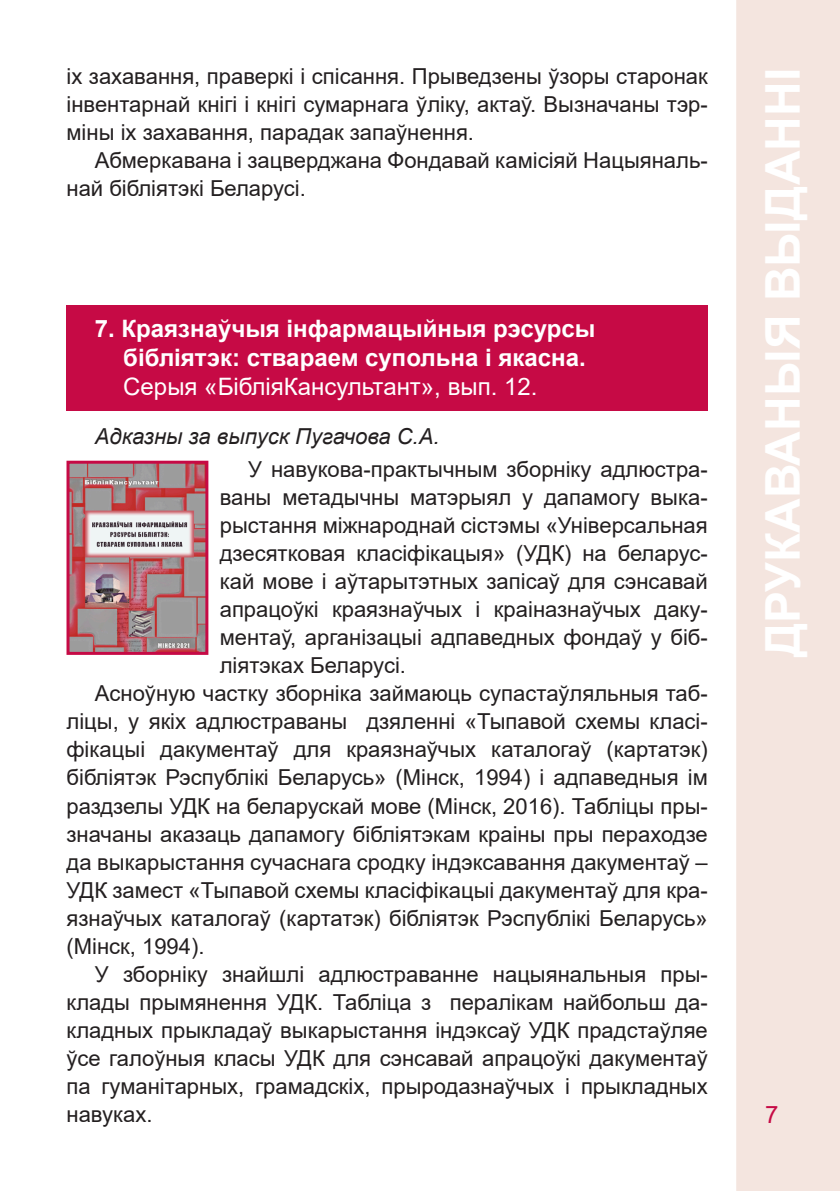
<style>
.page{position:relative;width:840px;height:1191px;background:#fff}
.page>*{position:absolute;margin:0;border:0;box-sizing:border-box;transform-origin:0 0}
.t1{font:700 48px "Arial";color:#fff}
.Красный_1{font:700 24px/28.8px "Arial";color:#fff}
.t2{font:24px "Arial";color:#c60a45}
.Текст2{font:22px/28px "Arial";color:#231f20;text-align:justify}
.Ответственный{font:italic 22px "Arial";color:#231f20}
.s1{font-weight:400}
</style>
<div class="page">
<div style="left:735px;top:0;width:104px;height:1191px;background:#f4e5df;border:2px solid #f4e5df"></div>
<div style="left:66px;top:306px;width:641px;height:105px;background:#c60a45"></div>
<img style="left:70px;top:465px;width:134px;height:186px">
<div style="left:66px;top:461px;width:142px;height:194px;border:3px solid #c60a45"></div>
<p class="Текст2" style="left:66px;top:62px;width:642px">іх захавання, праверкі і спісання. Прыведзены ўзоры старонак інвентарнай кнігі і кнігі сумарнага ўліку, актаў. Вызначаны тэр&shy;міны іх захавання, парадак запаўнення.</p>
<p class="Текст2" style="left:66px;top:146px;width:642px;text-indent:28px">Абмеркавана і зацверджана Фондавай камісіяй Нацыяналь&shy;най бібліятэкі Беларусі.</p>
<p class="Красный_1" style="left:123px;top:314px;width:473px;text-indent:-28px">7. Краязнаўчыя інфармацыйныя рэсурсы бібліятэк: ствараем супольна і якасна.<br><span class="s1">Серыя «БібліяКансультант», вып. 12.</span></p>
<p class="Ответственный" style="left:95px;top:422px;width:346px">Адказны за выпуск Пугачова С.А.</p>
<p class="Текст2" style="left:220px;top:455px;width:489px;text-indent:28px">У навукова-практычным зборніку адлюстра&shy;ваны метадычны матэрыял у дапамогу выка&shy;рыстання міжнароднай сістэмы «Універсальная дзесятковая класіфікацыя» (УДК) на беларус&shy;кай мове і аўтарытэтных запісаў для сэнсавай апрацоўкі краязнаўчых і краіназнаўчых даку&shy;ментаў, арганізацыі адпаведных фондаў у біб&shy;ліятэках Беларусі.</p>
<p class="Текст2" style="left:66px;top:679px;width:642px;text-indent:28px">Асноўную частку зборніка займаюць супастаўляльныя таб&shy;ліцы, у якіх адлюстраваны дзяленні «Тыпавой схемы класі&shy;фікацыі дакументаў для краязнаўчых каталогаў (картатэк) бібліятэк Рэспублікі Беларусь» (Мінск, 1994) і адпаведныя ім раздзелы УДК на беларускай мове (Мінск, 2016). Табліцы пры&shy;значаны аказаць дапамогу бібліятэкам краіны пры пераходзе да выкарыстання сучаснага сродку індэксавання дакументаў – УДК замест «Тыпавой схемы класіфікацыі дакументаў для кра&shy;язнаўчых каталогаў (картатэк) бібліятэк Рэспублікі Беларусь» (Мінск, 1994).</p>
<p class="Текст2" style="left:66px;top:959px;width:642px;text-indent:28px">У зборніку знайшлі адлюстраванне нацыянальныя пры&shy;клады прымянення УДК. Табліца з пералікам найбольш да&shy;кладных прыкладаў выкарыстання індэксаў УДК прадстаўляе ўсе галоўныя класы УДК для сэнсавай апрацоўкі дакументаў па гуманітарных, грамадскіх, прыродазнаўчых і прыкладных навуках.</p>
<h1 class="t1" style="left:748px;top:657px;width:590px;rotate:-90deg">ДРУКАВАНЫЯ ВЫДАННІ</h1>
<p class="t2" style="left:764px;top:1098px;width:15px">7</p>
</div>
